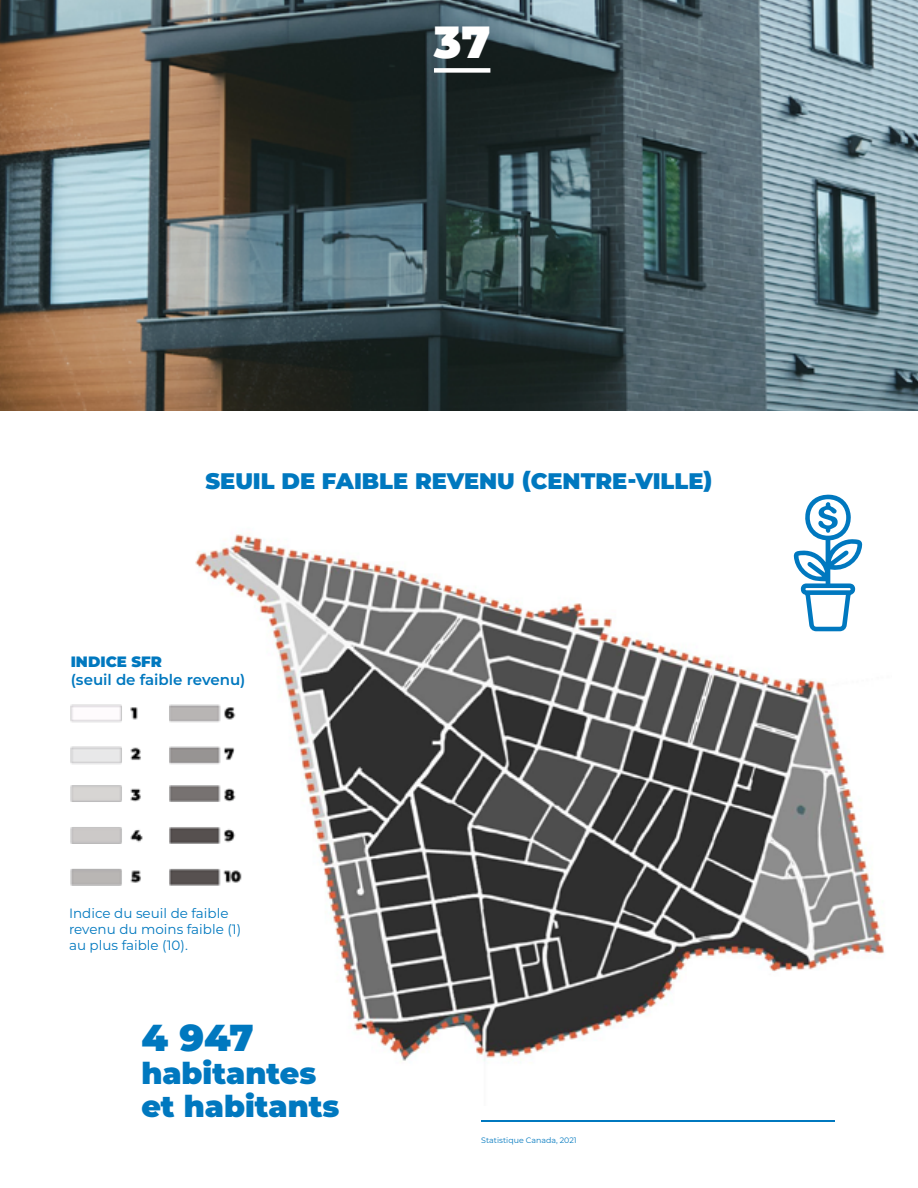
<style>
.page{position:relative;width:918px;height:1188px;background:#fff}
.page>*{position:absolute;margin:0;border:0;box-sizing:border-box;transform-origin:0 0}
.t1{font:900 45px "Montserrat";color:#fff}
.t2{font:900 37.5px "Montserrat";color:#0078bf}
.t3{font:900 30px/33px "Montserrat";color:#0078bf}
.t4{font:900 22.5px "Montserrat";color:#0078bf}
.t5{font:600 15px/18px "Montserrat";color:#0078bf}
.t6{font:13.5px/16.2px "Montserrat";color:#0078bf}
.t7{font:7.8px "Montserrat";color:#0078bf}
.s1{font-weight:900}
</style>
<div class="page">
<img style="left:0;top:0;width:918px;height:410px">
<div style="left:434px;top:68px;width:56px;height:5px;background:#fff"></div>
<img style="left:195px;top:534px;width:690px;height:527px">
<svg style="left:794px;top:494px;width:68px;height:137px"></svg>
<img style="left:70px;top:684px;width:220px;height:255px">
<hr style="left:481px;top:1120px;width:354px;height:2px;background:#0078bf">
<p class="t1" style="left:434px;top:9px;width:58px">37</p>
<p class="t4" style="left:205px;top:464px;width:509px">SEUIL DE FAIBLE REVENU (CENTRE-VILLE)</p>
<p class="t5" style="left:71px;top:652px;width:176px"><span class="s1">INDICE SFR<br></span>(seuil de faible revenu)</p>
<p class="t6" style="left:69px;top:904px;width:174px">Indice du seuil de faible revenu du moins faible (1) au plus faible (10).</p>
<p class="t2" style="left:141px;top:1010px;width:114px">4 947</p>
<p class="t3" style="left:141px;top:1055px;width:200px">habitantes et habitants</p>
<p class="t7" style="left:481px;top:1135px;width:97px">Statistique Canada, 2021</p>
</div>
